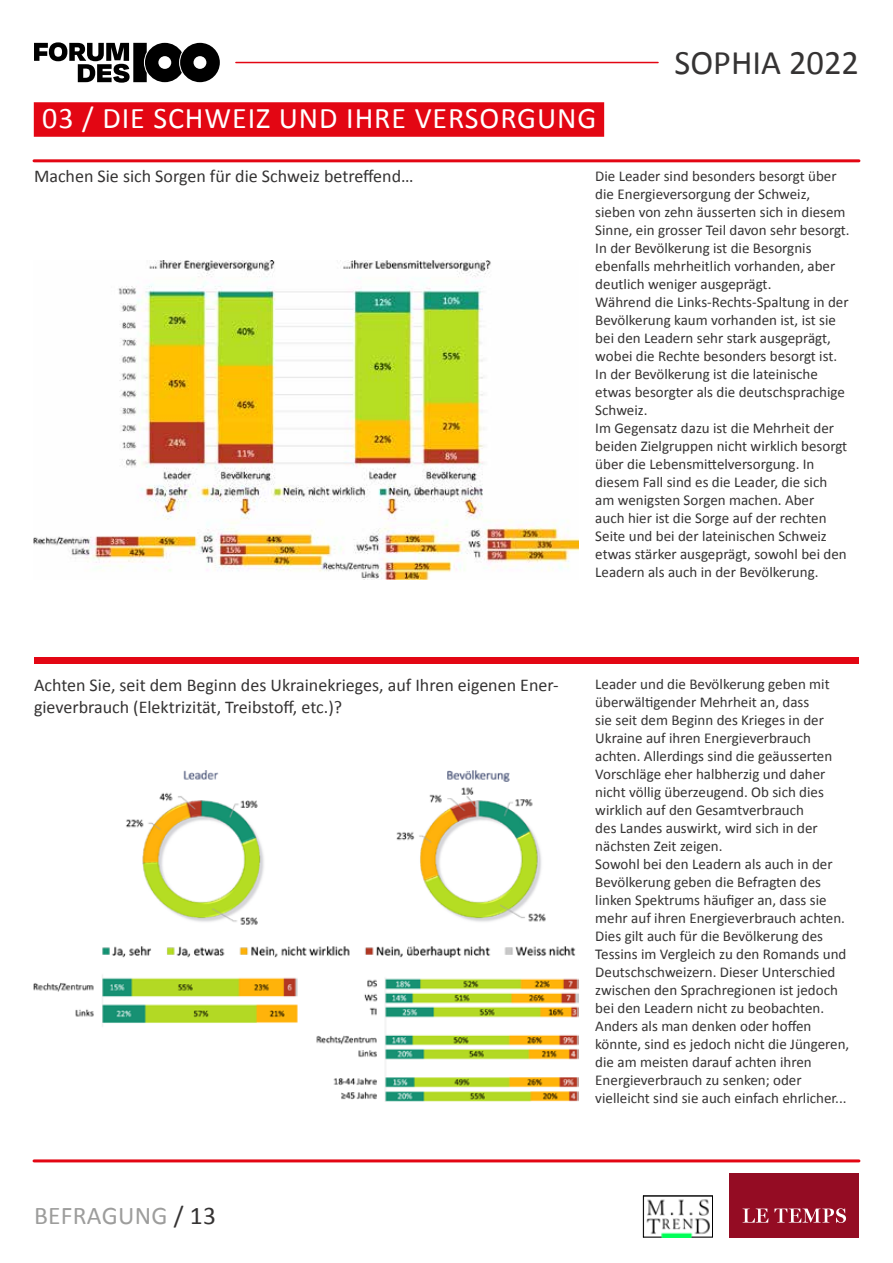
<style>
.page{position:relative;width:893px;height:1263px;background:#fff}
.page>*{position:absolute;margin:0;border:0;box-sizing:border-box;transform-origin:0 0}
.t1{font:34.5px "Calibri";color:#353333}
.t2{font:30px "Calibri";letter-spacing:.03em;color:#fff}
.t3{font:25.5px "Calibri";letter-spacing:.01em;color:#9d9d9c}
.t4{font:18px/21.6px "Calibri";color:#353333}
.t5{font:15px/18px "Calibri";color:#353333}
.s1{color:#353333}
</style>
<div class="page">
<hr style="left:236px;top:62px;width:422px;height:1px;background:#e30613">
<svg style="left:643px;top:1195px;width:70px;height:43px"></svg>
<div style="left:730px;top:1173px;width:129px;height:64px;background:#940c23"></div>
<svg style="left:742px;top:1208px;width:26px;height:14px"></svg>
<svg style="left:774px;top:1208px;width:72px;height:15px"></svg>
<svg style="left:34px;top:42px;width:186px;height:41px"></svg>
<div style="left:34px;top:102px;width:570px;height:35px;background:#e30613"></div>
<img style="left:34px;top:260px;width:544px;height:319px">
<img style="left:34px;top:770px;width:544px;height:332px">
<hr style="left:34px;top:159px;width:825px;height:3px;background:#e30613">
<hr style="left:34px;top:1159px;width:825px;height:3px;background:#e30613">
<div style="left:34px;top:657px;width:824px;height:7px;background:#e30613"></div>
<h2 class="t2" style="left:42px;top:100px;width:556px">03 / DIE SCHWEIZ UND IHRE VERSORGUNG</h2>
<h1 class="t1" style="left:674px;top:41px;width:186px">SOPHIA 2022</h1>
<p class="t4" style="left:34px;top:164px;width:381px">Machen Sie sich Sorgen für die Schweiz betreffend…</p>
<p class="t5" style="left:595px;top:166px;width:256px">Die Leader sind besonders besorgt über die Energieversorgung der Schweiz, sieben von zehn äusserten sich in diesem Sinne, ein grosser Teil davon sehr besorgt.<br>In der Bevölkerung ist die Besorgnis ebenfalls mehrheitlich vorhanden, aber deutlich weniger ausgeprägt.<br>Während die Links-Rechts-Spaltung in der Bevölkerung kaum vorhanden ist, ist sie bei den Leadern sehr stark ausgeprägt, wobei die Rechte besonders besorgt ist.<br>In der Bevölkerung ist die lateinische etwas besorgter als die deutschsprachige Schweiz.<br>Im Gegensatz dazu ist die Mehrheit der beiden Zielgruppen nicht wirklich besorgt über die Lebensmittelversorgung. In diesem Fall sind es die Leader, die sich am wenigsten Sorgen machen. Aber<br>auch hier ist die Sorge auf der rechten Seite und bei der lateinischen Schweiz etwas stärker ausgeprägt, sowohl bei den Leadern als auch in der Bevölkerung.</p>
<p class="t4" style="left:34px;top:673px;width:526px">Achten Sie, seit dem Beginn des Ukrainekrieges, auf Ihren eigenen Ener&shy;gieverbrauch (Elektrizität, Treibstoff, etc.)?</p>
<p class="t5" style="left:595px;top:674px;width:256px">Leader und die Bevölkerung geben mit überwältigender Mehrheit an, dass<br>sie seit dem Beginn des Krieges in der Ukraine auf ihren Energieverbrauch achten. Allerdings sind die geäusserten Vorschläge eher halbherzig und daher nicht völlig überzeugend. Ob sich dies wirklich auf den Gesamtverbrauch<br>des Landes auswirkt, wird sich in der nächsten Zeit zeigen.<br>Sowohl bei den Leadern als auch in der Bevölkerung geben die Befragten des linken Spektrums häufiger an, dass sie mehr auf ihren Energieverbrauch achten.<br>Dies gilt auch für die Bevölkerung des Tessins im Vergleich zu den Romands und Deutschschweizern. Dieser Unterschied zwischen den Sprachregionen ist jedoch bei den Leadern nicht zu beobachten.<br>Anders als man denken oder hoffen könnte, sind es jedoch nicht die Jüngeren, die am meisten darauf achten ihren Energieverbrauch zu senken; oder vielleicht sind sie auch einfach ehrlicher...</p>
<h3 class="t3" style="left:34px;top:1200px;width:183px">BEFRAGUNG <span class="s1">/ 13</span></h3>
</div>
